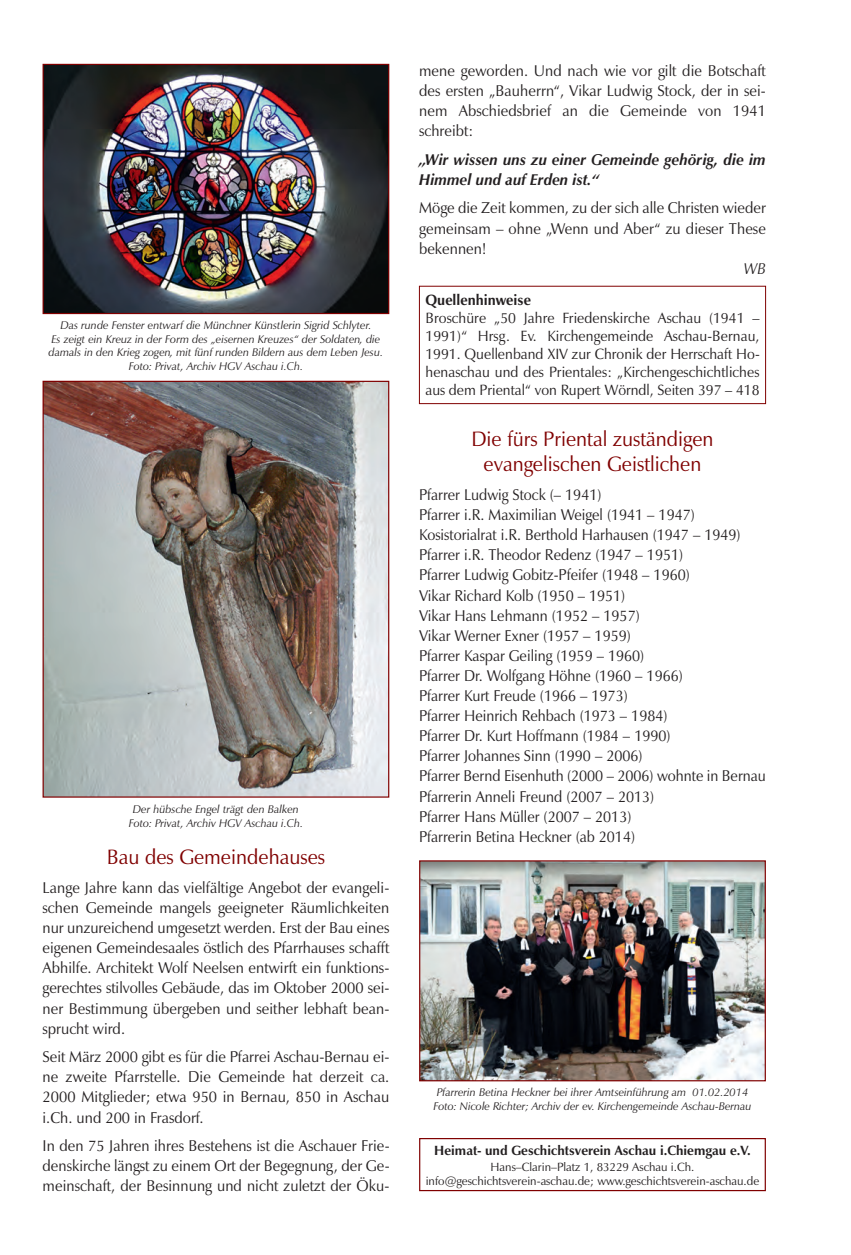
<style>
.page{position:relative;width:851px;height:1255px;background:#fff}
.page>*{position:absolute;margin:0;border:0;box-sizing:border-box;transform-origin:0 0}
.t1{font:21px/25.2px "Zapf Humanist 601 BT";color:#800000;text-align:center;scale:.96 1}
.t2{font:15.75px/20.1px "Zapf Humanist 601 BT";color:#231f20;text-align:justify;scale:.95 1}
.t3{font:15.75px/20.1px "Zapf Humanist 601 BT";color:#231f20;scale:.93 1}
.t4{font:italic 700 15.75px/20.1px "Zapf Humanist 601 BT";letter-spacing:.005em;color:#231f20;scale:.95 1}
.t5{font:italic 15.75px "Zapf Humanist 601 BT";color:#231f20;scale:.95 1}
.t6{font:15px/18px "Zapf Humanist 601 BT";color:#231f20;text-align:justify;scale:.95 1}
.t7{font:700 15px "Zapf Humanist 601 BT";color:#231f20;scale:.95 1}
.t8{font:700 13.5px "Zapf Humanist 601 BT";color:#231f20}
.t9{font:12px/14.4px "Zapf Humanist 601 BT";color:#231f20;text-align:center}
.t10{font:italic 11.25px/13.5px "Zapf Humanist 601 BT";color:#231f20;text-align:center}
</style>
<div class="page">
<div style="left:419px;top:1137px;width:346px;height:54px;border:1px solid #800000"></div>
<img style="left:45px;top:66px;width:342px;height:246px">
<div style="left:43px;top:64px;width:346px;height:250px;border:1px solid #800000"></div>
<img style="left:45px;top:383px;width:342px;height:412px">
<div style="left:43px;top:381px;width:346px;height:416px;border:1px solid #800000"></div>
<div style="left:419px;top:286px;width:346px;height:118px;border:1px solid #800000"></div>
<img style="left:421px;top:862px;width:342px;height:217px">
<div style="left:419px;top:860px;width:346px;height:221px;border:1px solid #800000"></div>
<p class="t10" style="left:49px;top:318px;width:336px">Das runde Fenster entwarf die Münchner Künstlerin Sigrid Schlyter.<br>Es zeigt ein Kreuz in der Form des „eisernen Kreuzes“ der Soldaten, die damals in den Krieg zogen, mit fünf runden Bildern aus dem Leben Jesu.<br>Foto: Privat, Archiv HGV Aschau i.Ch.</p>
<p class="t10" style="left:129px;top:802px;width:176px">Der hübsche Engel trägt den Balken<br>Foto: Privat, Archiv HGV Aschau i.Ch.</p>
<h1 class="t1" style="left:107px;top:844px;width:229px">Bau des Gemeindehauses</h1>
<p class="t2" style="left:43px;top:877px;width:366px">Lange Jahre kann das vielfältige Angebot der evangeli&shy;schen Gemeinde mangels geeigneter Räumlichkeiten nur unzureichend umgesetzt werden. Erst der Bau eines eigenen Gemeindesaales östlich des Pfarrhauses schafft Abhilfe. Architekt Wolf Neelsen entwirft ein funktions&shy;gerechtes stilvolles Gebäude, das im Oktober 2000 sei&shy;ner Bestimmung übergeben und seither lebhaft bean&shy;sprucht wird.</p>
<p class="t2" style="left:43px;top:1046px;width:366px">Seit März 2000 gibt es für die Pfarrei Aschau-Bernau ei&shy;ne zweite Pfarrstelle. Die Gemeinde hat derzeit ca.<br>2000 Mitglieder; etwa 950 in Bernau, 850 in Aschau i.Ch. und 200 in Frasdorf.</p>
<p class="t2" style="left:43px;top:1135px;width:367px">In den 75 Jahren ihres Bestehens ist die Aschauer Frie&shy;denskirche längst zu einem Ort der Begegnung, der Ge&shy;meinschaft, der Besinnung und nicht zuletzt der Öku-</p>
<p class="t2" style="left:419px;top:60px;width:366px">mene geworden. Und nach wie vor gilt die Botschaft des ersten „Bauherrn“, Vikar Ludwig Stock, der in sei&shy;nem Abschiedsbrief an die Gemeinde von 1941 schreibt:</p>
<p class="t4" style="left:419px;top:149px;width:366px">„Wir wissen uns zu einer Gemeinde gehörig, die im<br>Himmel und auf Erden ist.“</p>
<p class="t2" style="left:419px;top:198px;width:366px">Möge die Zeit kommen, zu der sich alle Christen wieder gemeinsam – ohne „Wenn und Aber“ zu dieser These bekennen!</p>
<p class="t5" style="left:743px;top:259px;width:25px">WB</p>
<p class="t7" style="left:425px;top:290px;width:113px">Quellenhinweise</p>
<p class="t6" style="left:425px;top:308px;width:353px">Broschüre „50 Jahre Friedenskirche Aschau (1941 – 1991)“ Hrsg. Ev. Kirchengemeinde Aschau-Bernau, 1991. Quellenband XIV zur Chronik der Herrschaft Ho&shy;henaschau und des Prientales: „Kirchengeschichtliches aus dem Priental“ von Rupert Wörndl, Seiten 397 – 418</p>
<h1 class="t1" style="left:471px;top:426px;width:254px">Die fürs Priental zuständigen evangelischen Geistlichen</h1>
<p class="t3" style="left:419px;top:484px;width:374px">Pfarrer Ludwig Stock (– 1941)<br>Pfarrer i.R. Maximilian Weigel (1941 – 1947)<br>Kosistorialrat i.R. Berthold Harhausen (1947 – 1949)<br>Pfarrer i.R. Theodor Redenz (1947 – 1951)<br>Pfarrer Ludwig Gobitz-Pfeifer (1948 – 1960)<br>Vikar Richard Kolb (1950 – 1951)<br>Vikar Hans Lehmann (1952 – 1957)<br>Vikar Werner Exner (1957 – 1959)<br>Pfarrer Kaspar Geiling (1959 – 1960)<br>Pfarrer Dr. Wolfgang Höhne (1960 – 1966)<br>Pfarrer Kurt Freude (1966 – 1973)<br>Pfarrer Heinrich Rehbach (1973 – 1984)<br>Pfarrer Dr. Kurt Hoffmann (1984 – 1990)<br>Pfarrer Johannes Sinn (1990 – 2006)<br>Pfarrer Bernd Eisenhuth (2000 – 2006) wohnte in Bernau Pfarrerin Anneli Freund (2007 – 2013)<br>Pfarrer Hans Müller (2007 – 2013)<br>Pfarrerin Betina Heckner (ab 2014)</p>
<p class="t10" style="left:433px;top:1085px;width:320px">Pfarrerin Betina Heckner bei ihrer Amtseinführung am 01.02.2014<br>Foto: Nicole Richter; Archiv der ev. Kirchengemeinde Aschau-Bernau</p>
<p class="t8" style="left:434px;top:1142px;width:318px">Heimat- und Geschichtsverein Aschau i.Chiemgau e.V.</p>
<p class="t9" style="left:425px;top:1159px;width:335px">Hans–Clarin–Platz 1, 83229 Aschau i.Ch. info@geschichtsverein-aschau.de; www.geschichtsverein-aschau.de</p>
</div>
